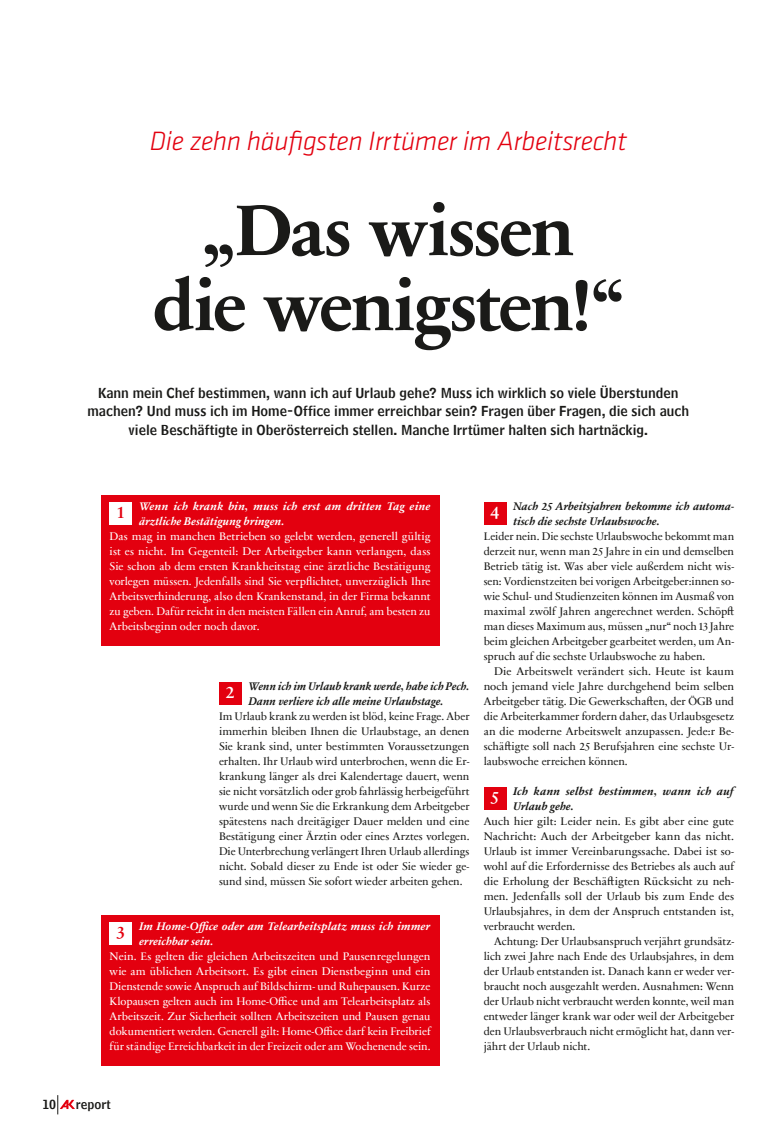
<style>
.page{position:relative;width:759px;height:1134px;background:#fff}
.page>*{position:absolute;margin:0;border:0;box-sizing:border-box;transform-origin:0 0}
.Seite_4-6_10-11_Titel_-_3_2-Seiter_H2{font:700 72.5px/75px "Sabon Next Com";letter-spacing:-.03em;color:#1a1a18;text-align:center}
.Seite_4-6_10-11_Ü-Titel_-_3_2-Seiter_H1{font:italic 300 27.5px "Klavika Basic";letter-spacing:-.015em;color:#e3000f}
.FAQ-S10-11_Ziffer_im_Kasten{font:600 17.5px "Sabon Next Com";color:#fff}
.FAQ-S10-11_Ziffer_im_Kasten-2{font:600 17.5px "Sabon Next Com";color:#e3000f}
.Seite_4-6_10-11_Vorspann_s3_2-Seiter_P{font:13.75px/18.8px "Bell Centennial Std Name Num";letter-spacing:.005em;color:#1a1a18;text-align:center}
.t1{font:12.5px "Bell Centennial Std Name Num";color:#1a1a18}
._0_-_GS_ohne_Einzug_P{font:11.25px/15px "Sabon Next Com";letter-spacing:-.005em;color:#1a1a18;text-align:justify}
._0_-_GS_ohne_Einzug_P-2{font:11.25px/15px "Sabon Next Com";letter-spacing:-.005em;color:#fff;text-align:justify}
._0_-_Grundschrift_P{font:11.25px/15px "Sabon Next Com";letter-spacing:-.005em;color:#1a1a18;text-align:justify}
.FAQ-S10-11_Frage_s10-11_P{font:italic 700 11.25px/15px "Sabon Next Com";letter-spacing:.005em;color:#1a1a18}
.FAQ-S10-11_Frage_s10-11_P-2{font:italic 700 11.25px/15px "Sabon Next Com";letter-spacing:.01em;color:#fff}
</style>
<div class="page">
<div style="left:101px;top:495px;width:338px;height:150px;background:#e3000f"></div>
<div style="left:110px;top:502px;width:22px;height:23px;background:#fff"></div>
<div style="left:101px;top:915px;width:338px;height:150px;background:#e3000f"></div>
<div style="left:110px;top:922px;width:22px;height:23px;background:#fff"></div>
<div style="left:219px;top:682px;width:22px;height:23px;background:#e3000f"></div>
<div style="left:483px;top:502px;width:23px;height:23px;background:#e3000f"></div>
<div style="left:483px;top:787px;width:23px;height:23px;background:#e3000f"></div>
<svg style="left:58px;top:1095px;width:17px;height:19px"></svg>
<h1 class="Seite_4-6_10-11_Ü-Titel_-_3_2-Seiter_H1" style="left:150px;top:124px;width:478px">Die zehn häufigsten Irrtümer im Arbeitsrecht</h1>
<h2 class="Seite_4-6_10-11_Titel_-_3_2-Seiter_H2" style="left:153px;top:190px;width:472px">„Das wissen die wenigsten!“</h2>
<p class="Seite_4-6_10-11_Vorspann_s3_2-Seiter_P" style="left:87px;top:383px;width:603px">Kann mein Chef bestimmen, wann ich auf Urlaub gehe? Muss ich wirklich so viele Überstunden machen? Und muss ich im Home-Office immer erreichbar sein? Fragen über Fragen, die sich auch viele Beschäftigte in Oberösterreich stellen. Manche Irrtümer halten sich hartnäckig.</p>
<h3 class="FAQ-S10-11_Ziffer_im_Kasten-2" style="left:116px;top:499px;width:10px">1</h3>
<p class="FAQ-S10-11_Frage_s10-11_P-2" style="left:139px;top:498px;width:292px">Wenn ich krank bin, muss ich erst am dritten Tag eine ärztliche Bestätigung bringen.</p>
<p class="_0_-_GS_ohne_Einzug_P-2" style="left:110px;top:528px;width:322px">Das mag in manchen Betrieben so gelebt werden, generell gültig ist es nicht. Im Gegenteil: Der Arbeitgeber kann verlangen, dass Sie schon ab dem ersten Krankheitstag eine ärztliche Bestätigung vorlegen müssen. Jedenfalls sind Sie verpflichtet, unverzüglich Ihre Arbeitsverhinderung, also den Krankenstand, in der Firma bekannt zu geben. Dafür reicht in den meisten Fällen ein Anruf, am besten zu Arbeitsbeginn oder noch davor.</p>
<h3 class="FAQ-S10-11_Ziffer_im_Kasten" style="left:226px;top:679px;width:10px">2</h3>
<p class="FAQ-S10-11_Frage_s10-11_P" style="left:249px;top:678px;width:222px">Wenn ich im Urlaub krank werde, habe ich Pech.<br>Dann verliere ich alle meine Urlaubstage.</p>
<p class="_0_-_GS_ohne_Einzug_P" style="left:219px;top:708px;width:252px">Im Urlaub krank zu werden ist blöd, keine Frage. Aber immerhin bleiben Ihnen die Urlaubstage, an denen Sie krank sind, unter bestimmten Voraussetzungen erhalten. Ihr Urlaub wird unterbrochen, wenn die Er&shy;krankung länger als drei Kalendertage dauert, wenn sie nicht vorsätzlich oder grob fahrlässig herbeigeführt wurde und wenn Sie die Erkrankung dem Arbeitgeber spätestens nach dreitägiger Dauer melden und eine Bestätigung einer Ärztin oder eines Arztes vorlegen.<br>Die Unterbrechung verlängert Ihren Urlaub allerdings nicht. Sobald dieser zu Ende ist oder Sie wieder ge&shy;sund sind, müssen Sie sofort wieder arbeiten gehen.</p>
<h3 class="FAQ-S10-11_Ziffer_im_Kasten-2" style="left:116px;top:919px;width:10px">3</h3>
<p class="FAQ-S10-11_Frage_s10-11_P-2" style="left:139px;top:918px;width:292px">Im Home-Office oder am Telearbeitsplatz muss ich immer erreichbar sein.</p>
<p class="_0_-_GS_ohne_Einzug_P-2" style="left:110px;top:948px;width:322px">Nein. Es gelten die gleichen Arbeitszeiten und Pausenregelungen wie am üblichen Arbeitsort. Es gibt einen Dienstbeginn und ein Dienstende sowie Anspruch auf Bildschirm- und Ruhepausen. Kurze Klopausen gelten auch im Home-Office und am Telearbeitsplatz als Arbeitszeit. Zur Sicherheit sollten Arbeitszeiten und Pausen genau dokumentiert werden. Generell gilt: Home-Office darf kein Freibrief für ständige Erreichbarkeit in der Freizeit oder am Wochenende sein.</p>
<h3 class="FAQ-S10-11_Ziffer_im_Kasten" style="left:490px;top:499px;width:10px">4</h3>
<p class="FAQ-S10-11_Frage_s10-11_P" style="left:513px;top:498px;width:222px">Nach 25 Arbeitsjahren bekomme ich automa&shy;tisch die sechste Urlaubswoche.</p>
<p class="_0_-_GS_ohne_Einzug_P" style="left:483px;top:528px;width:252px">Leider nein. Die sechste Urlaubswoche bekommt man derzeit nur, wenn man 25 Jahre in ein und demselben Betrieb tätig ist. Was aber viele außerdem nicht wis&shy;sen: Vordienstzeiten bei vorigen Arbeitgeber:innen so&shy;wie Schul- und Studienzeiten können im Ausmaß von maximal zwölf Jahren angerechnet werden. Schöpft man dieses Maximum aus, müssen „nur“ noch 13 Jahre beim gleichen Arbeitgeber gearbeitet werden, um An&shy;spruch auf die sechste Urlaubswoche zu haben.</p>
<p class="_0_-_Grundschrift_P" style="left:483px;top:663px;width:252px;text-indent:11px">Die Arbeitswelt verändert sich. Heute ist kaum noch jemand viele Jahre durchgehend beim selben Arbeitgeber tätig. Die Gewerkschaften, der ÖGB und die Arbeiterkammer fordern daher, das Urlaubsgesetz an die moderne Arbeitswelt anzupassen. Jede:r Be&shy;schäftigte soll nach 25 Berufsjahren eine sechste Ur&shy;laubswoche erreichen können.</p>
<h3 class="FAQ-S10-11_Ziffer_im_Kasten" style="left:490px;top:784px;width:10px">5</h3>
<p class="FAQ-S10-11_Frage_s10-11_P" style="left:513px;top:783px;width:222px">Ich kann selbst bestimmen, wann ich auf<br>Urlaub gehe.</p>
<p class="_0_-_GS_ohne_Einzug_P" style="left:483px;top:813px;width:252px">Auch hier gilt: Leider nein. Es gibt aber eine gute Nachricht: Auch der Arbeitgeber kann das nicht.<br>Urlaub ist immer Vereinbarungssache. Dabei ist so&shy;wohl auf die Erfordernisse des Betriebes als auch auf die Erholung der Beschäftigten Rücksicht zu neh&shy;men. Jedenfalls soll der Urlaub bis zum Ende des Urlaubsjahres, in dem der Anspruch entstanden ist, verbraucht werden.</p>
<p class="_0_-_Grundschrift_P" style="left:483px;top:933px;width:252px;text-indent:11px">Achtung: Der Urlaubsanspruch verjährt grundsätz&shy;lich zwei Jahre nach Ende des Urlaubsjahres, in dem der Urlaub entstanden ist. Danach kann er weder ver&shy;braucht noch ausgezahlt werden. Ausnahmen: Wenn der Urlaub nicht verbraucht werden konnte, weil man entweder länger krank war oder weil der Arbeitgeber den Urlaubsverbrauch nicht ermöglicht hat, dann ver&shy;jährt der Urlaub nicht.</p>
<p class="t1" style="left:43px;top:1096px;width:15px">10</p>
<p class="t1" style="left:76px;top:1096px;width:36px">report</p>
</div>
